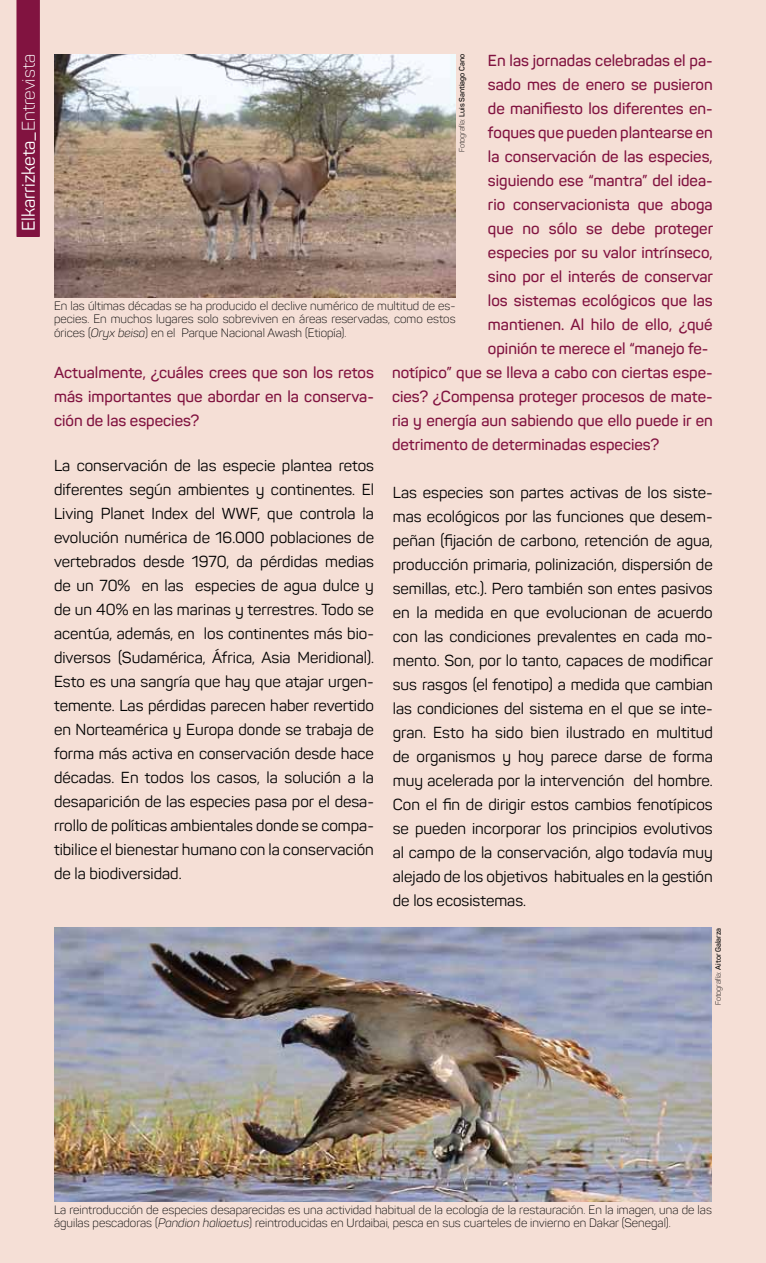
<style>
.page{position:relative;width:766px;height:1263px;background:#fff}
.page>*{position:absolute;margin:0;border:0;box-sizing:border-box;transform-origin:0 0}
.t1{font:18px "Panton";color:#fff}
.t2{font:15.75px/24px "Panton";color:#000;text-align:justify}
.t3{font:600 15.75px/24px "Panton";color:#811340;text-align:justify}
.t4{font:300 12px/13.5px "Panton";color:#000;text-align:justify}
.t5{font:600 7.5px "Panton";color:#000}
.s1{font-weight:300}
.s2{font-style:italic}
</style>
<div class="page">
<div style="left:0;top:0;width:765px;height:1263px;background:#f5dfd6"></div>
<svg style="left:16px;top:0;width:24px;height:237px;background:#831743"></svg>
<img style="left:54px;top:54px;width:401px;height:243px">
<img style="left:54px;top:928px;width:657px;height:273px">
<p class="t1" style="left:17px;top:231px;width:178px;rotate:-90deg">Elkarrizketa_<span class="s1">Entrevista</span></p>
<p class="t3" style="left:488px;top:48px;width:226px">En las jornadas celebradas el pa-</p>
<p class="t3" style="left:488px;top:72px;width:226px">sado mes de enero se pusieron</p>
<p class="t3" style="left:488px;top:96px;width:226px">de manifiesto los diferentes en-</p>
<p class="t3" style="left:488px;top:120px;width:226px">foques que pueden plantearse en</p>
<p class="t3" style="left:488px;top:144px;width:226px">la conservación de las especies,</p>
<p class="t3" style="left:488px;top:168px;width:226px">siguiendo ese “mantra” del idea-</p>
<p class="t3" style="left:488px;top:192px;width:226px">rio conservacionista que aboga</p>
<p class="t3" style="left:488px;top:216px;width:226px">que no sólo se debe proteger</p>
<p class="t3" style="left:488px;top:240px;width:226px">especies por su valor intrínseco,</p>
<p class="t3" style="left:488px;top:264px;width:226px">sino por el interés de conservar</p>
<p class="t3" style="left:488px;top:288px;width:226px">los sistemas ecológicos que las</p>
<p class="t3" style="left:488px;top:312px;width:226px">mantienen. Al hilo de ello, ¿qué</p>
<p class="t3" style="left:488px;top:336px;width:222px">opinión te merece el “manejo fe-</p>
<p class="t3" style="left:392px;top:360px;width:322px">notípico” que se lleva a cabo con ciertas espe-</p>
<p class="t3" style="left:392px;top:384px;width:322px">cies? ¿Compensa proteger procesos de mate-</p>
<p class="t3" style="left:392px;top:408px;width:322px">ria y energía aun sabiendo que ello puede ir en</p>
<p class="t3" style="left:392px;top:432px;width:269px">detrimento de determinadas especies?</p>
<p class="t5" style="left:457px;top:152px;width:100px;rotate:-90deg"><span class="s1">Fotografía:</span> Luis Santiago Cano</p>
<p class="t4" style="left:54px;top:299px;width:403px">En las últimas décadas se ha producido el declive numérico de multitud de es&shy;pecies. En muchos lugares solo sobreviven en áreas reservadas, como estos órices (<span class="s2">Oryx beisa</span>) en el Parque Nacional Awash (Etiopía).</p>
<p class="t3" style="left:54px;top:360px;width:321px">Actualmente, ¿cuáles crees que son los retos más importantes que abordar en la conserva&shy;ción de las especies?</p>
<p class="t2" style="left:54px;top:454px;width:321px">La conservación de las especie plantea retos diferentes según ambientes y continentes. El Living Planet Index del WWF, que controla la evolución numérica de 16.000 poblaciones de vertebrados desde 1970, da pérdidas medias de un 70% en las especies de agua dulce y de un 40% en las marinas y terrestres. Todo se acentúa, además, en los continentes más bio&shy;diversos (Sudamérica, África, Asia Meridional).<br>Esto es una sangría que hay que atajar urgen&shy;temente. Las pérdidas parecen haber revertido en Norteamérica y Europa donde se trabaja de forma más activa en conservación desde hace décadas. En todos los casos, la solución a la desaparición de las especies pasa por el desa&shy;rrollo de políticas ambientales donde se compa&shy;tibilice el bienestar humano con la conservación de la biodiversidad.</p>
<p class="t2" style="left:392px;top:480px;width:322px">Las especies son partes activas de los siste&shy;mas ecológicos por las funciones que desem&shy;peñan (fijación de carbono, retención de agua, producción primaria, polinización, dispersión de semillas, etc.). Pero también son entes pasivos en la medida en que evolucionan de acuerdo con las condiciones prevalentes en cada mo&shy;mento. Son, por lo tanto, capaces de modificar sus rasgos (el fenotipo) a medida que cambian las condiciones del sistema en el que se inte&shy;gran. Esto ha sido bien ilustrado en multitud de organismos y hoy parece darse de forma muy acelerada por la intervención del hombre.<br>Con el fin de dirigir estos cambios fenotípicos se pueden incorporar los principios evolutivos al campo de la conservación, algo todavía muy alejado de los objetivos habituales en la gestión de los ecosistemas.</p>
<p class="t5" style="left:713px;top:1005px;width:79px;rotate:-90deg"><span class="s1">Fotografía:</span> Aitor Galarza</p>
<p class="t4" style="left:54px;top:1203px;width:659px">La reintroducción de especies desaparecidas es una actividad habitual de la ecología de la restauración. En la imagen, una de las águilas pescadoras (<span class="s2">Pandion haliaetus</span>) reintroducidas en Urdaibai, pesca en sus cuarteles de invierno en Dakar (Senegal).</p>
</div>
